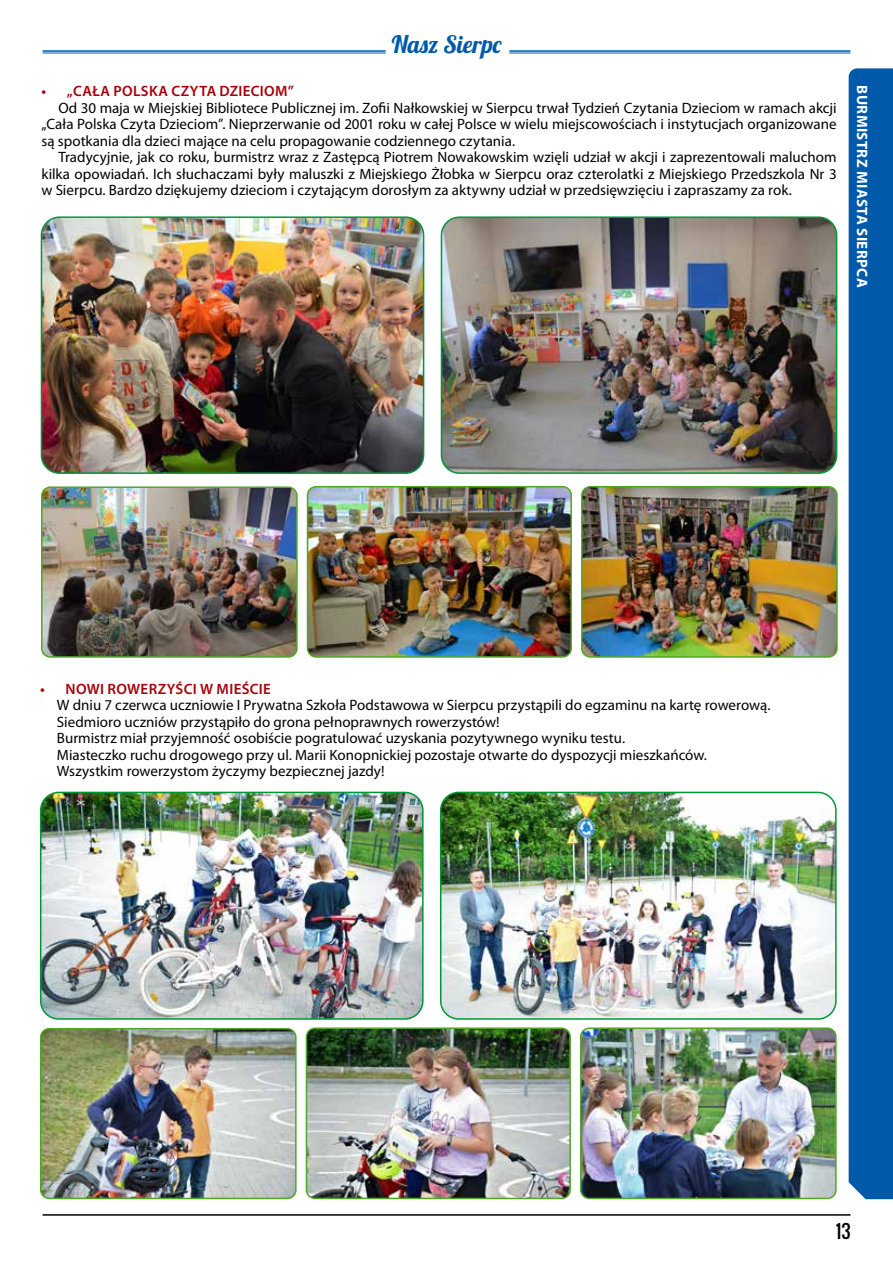
<style>
.page{position:relative;width:893px;height:1263px;background:#fff}
.page>*{position:absolute;margin:0;border:0;box-sizing:border-box;transform-origin:0 0}
.t1{font:24px "Lobster 1.4";color:#005aa9}
.t2{font:18px "Oswald";color:#000}
.t3{font:15px/16.5px "Myriad Pro";color:#000;text-align:justify}
.t4{font:600 15px "Myriad Pro";letter-spacing:.025em;color:#a50009}
.t5{font:700 15px "Myriad Pro";letter-spacing:.025em;color:#fff}
</style>
<div class="page">
<div style="left:849px;top:68px;width:44px;height:1131px;background:#005aa9"></div>
<img style="left:41px;top:792px;width:380px;height:225px">
<div style="left:40px;top:792px;width:384px;height:228px;border:2px solid #009836;border-radius:18px"></div>
<img style="left:441px;top:792px;width:393px;height:225px">
<div style="left:440px;top:792px;width:397px;height:228px;border:2px solid #009836;border-radius:18px"></div>
<img style="left:41px;top:219px;width:383px;height:254px">
<div style="left:41px;top:216px;width:383px;height:258px;border:2px solid #009836;border-radius:18px"></div>
<img style="left:441px;top:219px;width:396px;height:254px">
<div style="left:441px;top:216px;width:396px;height:258px;border:2px solid #009836;border-radius:18px"></div>
<img style="left:44px;top:489px;width:251px;height:166px">
<div style="left:41px;top:486px;width:257px;height:172px;border:2px solid #52a625;border-radius:9px"></div>
<img style="left:308px;top:487px;width:263px;height:170px">
<div style="left:307px;top:486px;width:265px;height:172px;border:2px solid #52a625;border-radius:9px"></div>
<img style="left:582px;top:487px;width:253px;height:168px">
<div style="left:581px;top:486px;width:257px;height:172px;border:2px solid #52a625;border-radius:9px"></div>
<img style="left:41px;top:1029px;width:253px;height:169px">
<div style="left:40px;top:1028px;width:257px;height:171px;border:2px solid #52a625;border-radius:9px"></div>
<img style="left:306px;top:1030px;width:264px;height:168px">
<div style="left:306px;top:1027px;width:265px;height:172px;border:2px solid #52a625;border-radius:9px"></div>
<img style="left:581px;top:1030px;width:253px;height:168px">
<div style="left:580px;top:1027px;width:257px;height:172px;border:2px solid #52a625;border-radius:9px"></div>
<hr style="left:43px;top:50px;width:343px;height:2px;background:#005aa9">
<hr style="left:43px;top:53px;width:343px;height:1px;background:#005aa9">
<hr style="left:509px;top:50px;width:341px;height:2px;background:#005aa9">
<hr style="left:509px;top:53px;width:341px;height:1px;background:#005aa9">
<hr style="left:43px;top:1214px;width:807px;height:2px;background:#000">
<h1 class="t1" style="left:392px;top:29px;width:111px">Nasz Sierpc</h1>
<p class="t4" style="left:41px;top:82px;width:254px">• „CAŁA POLSKA CZYTA DZIECIOM”</p>
<p class="t3" style="left:41px;top:99px;width:797px;text-indent:17px">Od 30 maja w Miejskiej Bibliotece Publicznej im. Zofii Nałkowskiej w Sierpcu trwał Tydzień Czytania Dzieciom w ramach akcji „Cała Polska Czyta Dzieciom”. Nieprzerwanie od 2001 roku w całej Polsce w wielu miejscowościach i instytucjach organizowane są spotkania dla dzieci mające na celu propagowanie codziennego czytania.</p>
<p class="t3" style="left:41px;top:149px;width:797px;text-indent:17px">Tradycyjnie, jak co roku, burmistrz wraz z Zastępcą Piotrem Nowakowskim wzięli udział w akcji i zaprezentowali maluchom kilka opowiadań. Ich słuchaczami były maluszki z Miejskiego Żłobka w Sierpcu oraz czterolatki z Miejskiego Przedszkola Nr 3 w Sierpcu. Bardzo dziękujemy dzieciom i czytającym dorosłym za aktywny udział w przedsięwzięciu i zapraszamy za rok.</p>
<p class="t5" style="left:872px;top:85px;width:204px;rotate:90deg">BURMISTRZ MIASTA SIERPCA</p>
<p class="t4" style="left:40px;top:679px;width:232px">• NOWI ROWERZYŚCI W MIEŚCIE</p>
<p class="t3" style="left:57px;top:697px;width:715px;text-align:left">W dniu 7 czerwca uczniowie I Prywatna Szkoła Podstawowa w Sierpcu przystąpili do egzaminu na kartę rowerową.<br>Siedmioro uczniów przystąpiło do grona pełnoprawnych rowerzystów!<br>Burmistrz miał przyjemność osobiście pogratulować uzyskania pozytywnego wyniku testu.<br>Miasteczko ruchu drogowego przy ul. Marii Konopnickiej pozostaje otwarte do dyspozycji mieszkańców.<br>Wszystkim rowerzystom życzymy bezpiecznej jazdy!</p>
<p class="t2" style="left:836px;top:1218px;width:16px">13</p>
</div>
